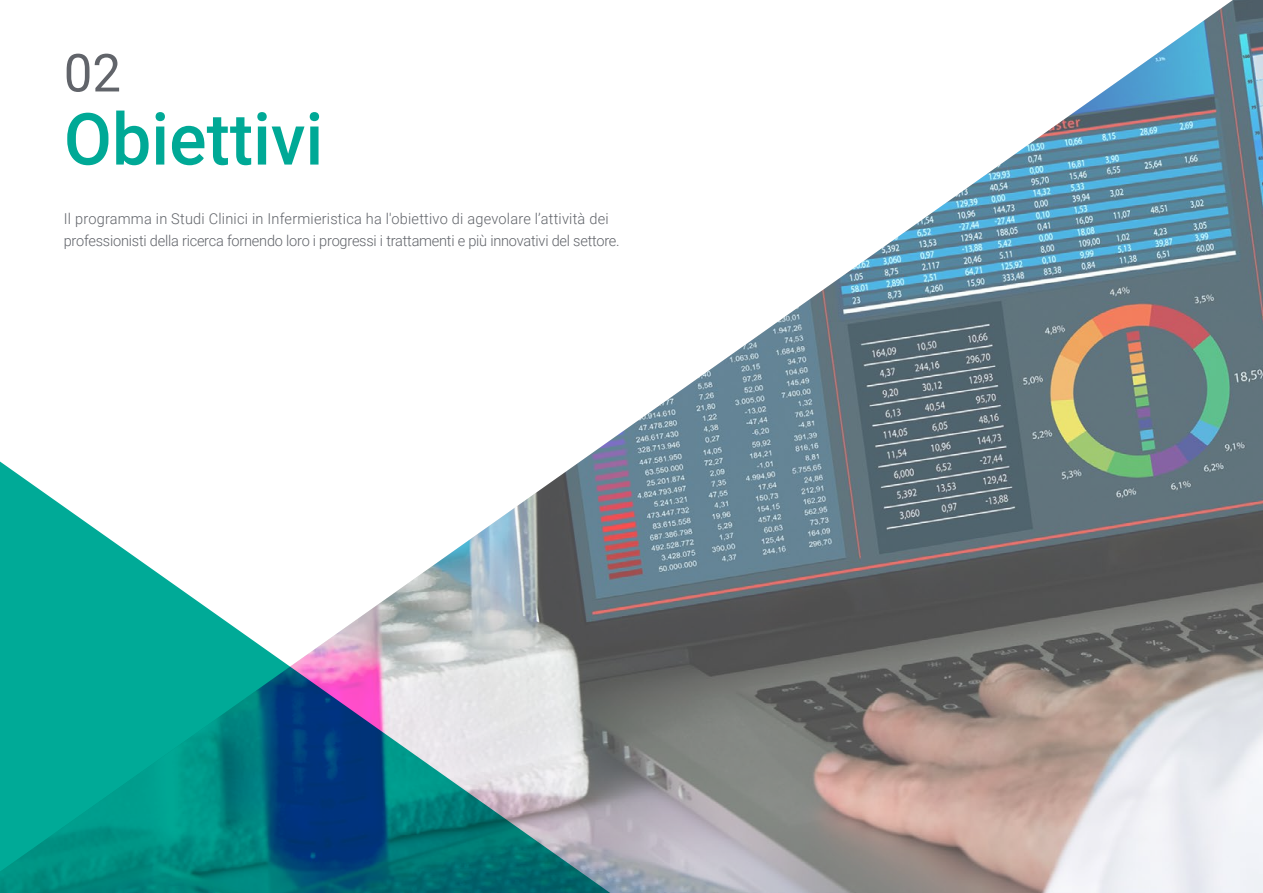
<style>
.page{position:relative;width:1263px;height:893px;background:#fff}
.page>*{position:absolute;margin:0;border:0;box-sizing:border-box;transform-origin:0 0}
.t1{font:500 72px "Roboto";color:#00a996}
.t2{font:52.5px "Roboto";color:#61646a}
.t3{font:300 15px/22.5px "Roboto";letter-spacing:-.015em;color:#61646a}
</style>
<div class="page">
<img style="left:602px;top:0;width:661px;height:893px">
<svg style="left:0;top:446px;width:640px;height:447px"></svg>
<h2 class="t2" style="left:64px;top:36px;width:59px">02</h2>
<h1 class="t1" style="left:64px;top:89px;width:261px">Obiettivi</h1>
<p class="t3" style="left:64px;top:207px;width:557px">Il programma in Studi Clinici in Infermieristica ha l'obiettivo di agevolare l’attività dei professionisti della ricerca fornendo loro i progressi i trattamenti e più innovativi del settore.</p>
</div>
